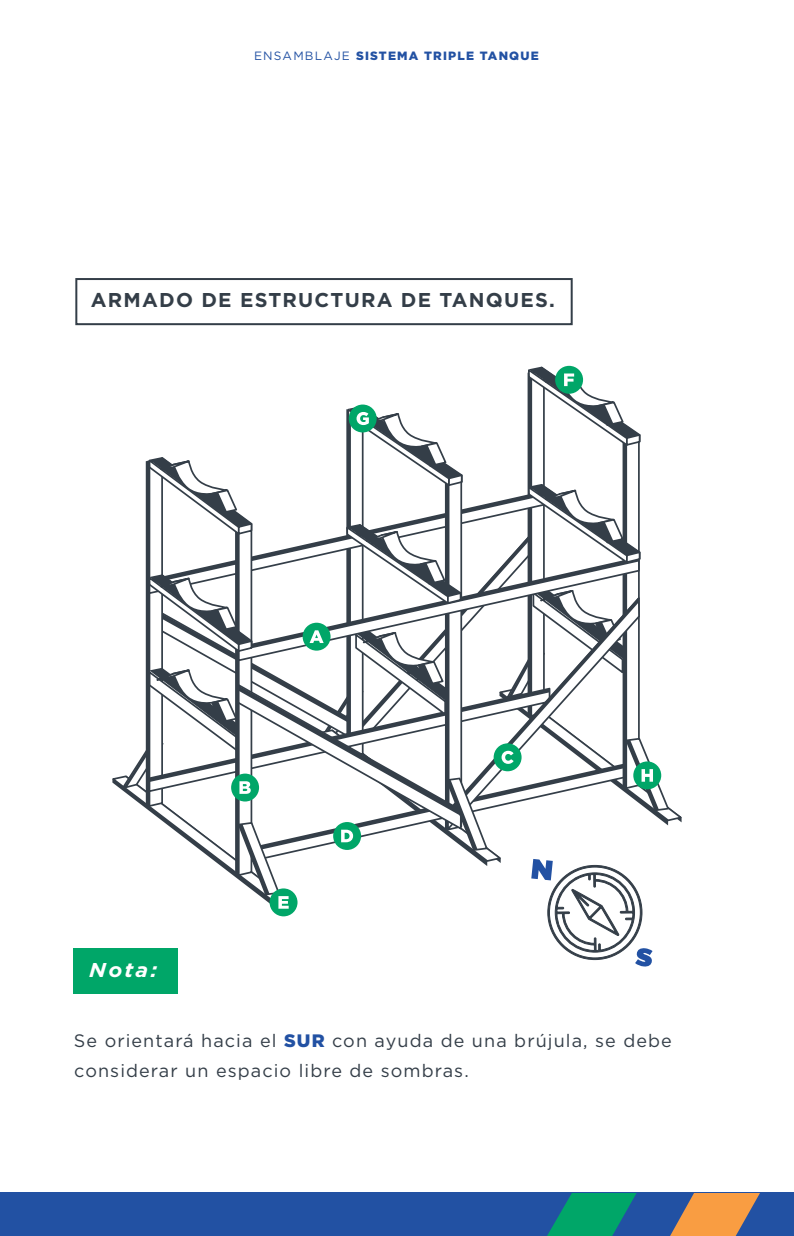
<style>
.page{position:relative;width:794px;height:1236px;background:#fff}
.page>*{position:absolute;margin:0;border:0;box-sizing:border-box;transform-origin:0 0}
.t1{font:700 20px "Gotham";letter-spacing:.06em;color:#343e48}
.t2{font:italic 700 20px "Gotham";color:#fff;scale:1.08 1}
.t3{font:18px/30px "Gotham";letter-spacing:.06em;color:#343e48}
.t4{font:900 12px "Gotham";letter-spacing:.1em;color:#2251a3}
.s1{font-weight:400}
.s2{font-weight:900;color:#2251a3}
</style>
<div class="page">
<div style="left:0;top:1193px;width:794px;height:43px;background:#2251a3"></div>
<svg style="left:547px;top:1193px;width:89px;height:43px"></svg>
<svg style="left:670px;top:1193px;width:90px;height:43px"></svg>
<div style="left:74px;top:949px;width:104px;height:45px;background:#00a668"></div>
<div style="left:75px;top:278px;width:497px;height:47px;border:2px solid #343e48"></div>
<svg style="left:109px;top:365px;width:573px;height:602px"></svg>
<p class="t4" style="left:254px;top:48px;width:286px"><span class="s1">ENSAMBLAJE</span> SISTEMA TRIPLE TANQUE</p>
<p class="t1" style="left:91px;top:287px;width:465px">ARMADO DE ESTRUCTURA DE TANQUES.</p>
<p class="t2" style="left:89px;top:957px;width:64px">Nota:</p>
<p class="t3" style="left:74px;top:1025px;width:599px">Se orientará hacia el <span class="s2">SUR</span> con ayuda de una brújula, se debe considerar un espacio libre de sombras.</p>
</div>
